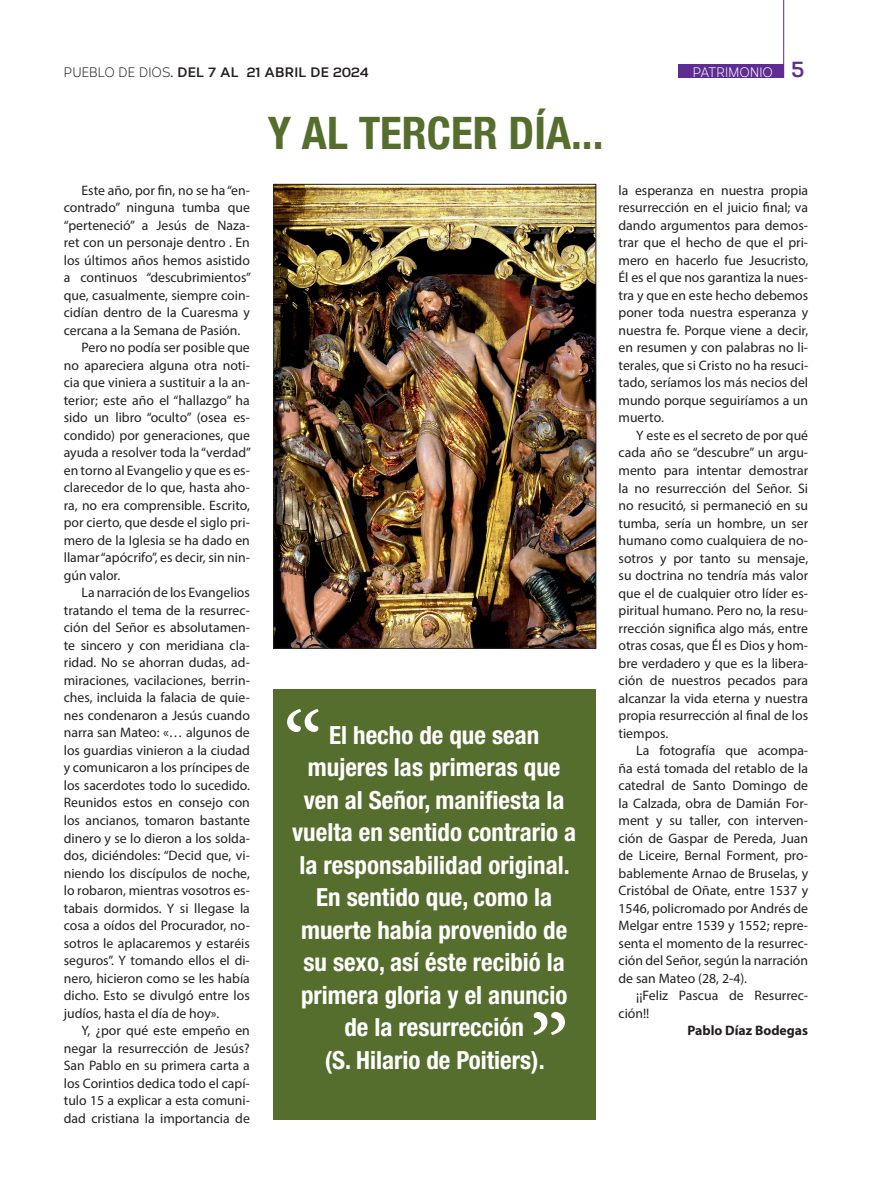
<style>
.page{position:relative;width:872px;height:1191px;background:#fff}
.page>*{position:absolute;margin:0;border:0;box-sizing:border-box;transform-origin:0 0}
.t1{font:700 condensed 45px "Helvetica Neue LT Std";color:#556e2e}
.t2{font:700 condensed 25px/32.5px "Helvetica Neue LT Std";color:#fff;text-align:center}
.t3{font:13.75px/17.5px "Myriad Pro";color:#231f20;text-align:justify}
.t4{font:700 13.75px "Corbert";letter-spacing:.01em;color:#231f20}
.t5{font:700 13.75px "Myriad Pro";color:#231f20}
.t6{font:13.75px "Corbert";letter-spacing:.01em;color:#fff;scale:.9 1}
.s1{font-weight:400}
.s2{font-weight:700;font-size:22.5px;color:#5f2d91}
</style>
<div class="page">
<div style="left:679px;top:65px;width:105px;height:13px;background:#5f2d91"></div>
<hr style="left:783px;top:0;width:1px;height:78px;background:#5f2d91">
<div style="left:273px;top:689px;width:323px;height:431px;background:#556e2e"></div>
<svg style="left:287px;top:709px;width:32px;height:23px"></svg>
<svg style="left:533px;top:1012px;width:32px;height:23px"></svg>
<img style="left:275px;top:186px;width:319px;height:460px">
<div style="left:273px;top:184px;width:323px;height:464px;border:1px solid #231f20"></div>
<p class="t4" style="left:64px;top:62px;width:306px"><span class="s1">PUEBLO DE DIOS</span>. DEL 7 AL 21 ABRIL DE 2024</p>
<p class="t6" style="left:693px;top:62px;width:125px">PATRIMONIO <span class="s2">5</span></p>
<p class="t3" style="left:81px;top:181px;width:170px">Este año, por fin, no se ha “en-</p>
<p class="t3" style="left:64px;top:198px;width:188px">contrado” ninguna tumba que</p>
<p class="t3" style="left:64px;top:216px;width:188px">“perteneció” a Jesús de Naza-</p>
<p class="t3" style="left:64px;top:233px;width:187px">ret con un personaje dentro . En</p>
<p class="t3" style="left:64px;top:251px;width:188px">los últimos años hemos asistido</p>
<p class="t3" style="left:64px;top:269px;width:189px">a continuos “descubrimientos”</p>
<p class="t3" style="left:64px;top:286px;width:188px">que, casualmente, siempre coin-</p>
<p class="t3" style="left:64px;top:304px;width:188px">cidían dentro de la Cuaresma y</p>
<p class="t3" style="left:64px;top:321px;width:178px">cercana a la Semana de Pasión.</p>
<p class="t3" style="left:81px;top:339px;width:170px">Pero no podía ser posible que</p>
<p class="t3" style="left:64px;top:356px;width:188px">no apareciera alguna otra noti-</p>
<p class="t3" style="left:64px;top:374px;width:188px">cia que viniera a sustituir a la an-</p>
<p class="t3" style="left:64px;top:391px;width:188px">terior; este año el “hallazgo” ha</p>
<p class="t3" style="left:64px;top:409px;width:188px">sido un libro “oculto” (osea es-</p>
<p class="t3" style="left:64px;top:426px;width:188px">condido) por generaciones, que</p>
<p class="t3" style="left:64px;top:444px;width:189px">ayuda a resolver toda la “verdad”</p>
<p class="t3" style="left:64px;top:461px;width:188px">en torno al Evangelio y que es es-</p>
<p class="t3" style="left:64px;top:479px;width:188px">clarecedor de lo que, hasta aho-</p>
<p class="t3" style="left:64px;top:496px;width:188px">ra, no era comprensible. Escrito,</p>
<p class="t3" style="left:64px;top:514px;width:188px">por cierto, que desde el siglo pri-</p>
<p class="t3" style="left:64px;top:531px;width:188px">mero de la Iglesia se ha dado en</p>
<p class="t3" style="left:64px;top:549px;width:188px">llamar “apócrifo”, es decir, sin nin-</p>
<p class="t3" style="left:64px;top:566px;width:58px">gún valor.</p>
<p class="t3" style="left:81px;top:584px;width:170px">La narración de los Evangelios</p>
<p class="t3" style="left:64px;top:601px;width:188px">tratando el tema de la resurrec-</p>
<p class="t3" style="left:64px;top:619px;width:188px">ción del Señor es absolutamen-</p>
<p class="t3" style="left:64px;top:636px;width:187px">te sincero y con meridiana cla-</p>
<p class="t3" style="left:64px;top:654px;width:188px">ridad. No se ahorran dudas, ad-</p>
<p class="t3" style="left:64px;top:671px;width:188px">miraciones, vacilaciones, berrin-</p>
<p class="t3" style="left:64px;top:689px;width:188px">ches, incluida la falacia de quie-</p>
<p class="t3" style="left:64px;top:706px;width:188px">nes condenaron a Jesús cuando</p>
<p class="t3" style="left:64px;top:724px;width:187px">narra san Mateo: «… algunos de</p>
<p class="t3" style="left:64px;top:741px;width:188px">los guardias vinieron a la ciudad</p>
<p class="t3" style="left:64px;top:759px;width:187px">y comunicaron a los príncipes de</p>
<p class="t3" style="left:64px;top:776px;width:188px">los sacerdotes todo lo sucedido.</p>
<p class="t3" style="left:64px;top:794px;width:188px">Reunidos estos en consejo con</p>
<p class="t3" style="left:64px;top:811px;width:188px">los ancianos, tomaron bastante</p>
<p class="t3" style="left:64px;top:829px;width:188px">dinero y se lo dieron a los solda-</p>
<p class="t3" style="left:64px;top:846px;width:188px">dos, diciéndoles: “Decid que, vi-</p>
<p class="t3" style="left:64px;top:864px;width:188px">niendo los discípulos de noche,</p>
<p class="t3" style="left:64px;top:881px;width:188px">lo robaron, mientras vosotros es-</p>
<p class="t3" style="left:64px;top:899px;width:188px">tabais dormidos. Y si llegase la</p>
<p class="t3" style="left:64px;top:916px;width:188px">cosa a oídos del Procurador, no-</p>
<p class="t3" style="left:64px;top:934px;width:188px">sotros le aplacaremos y estaréis</p>
<p class="t3" style="left:64px;top:951px;width:188px">seguros”. Y tomando ellos el di-</p>
<p class="t3" style="left:64px;top:969px;width:188px">nero, hicieron como se les había</p>
<p class="t3" style="left:64px;top:986px;width:188px">dicho. Esto se divulgó entre los</p>
<p class="t3" style="left:64px;top:1004px;width:157px">judíos, hasta el día de hoy».</p>
<p class="t3" style="left:81px;top:1021px;width:170px">Y, ¿por qué este empeño en</p>
<p class="t3" style="left:64px;top:1039px;width:188px">negar la resurrección de Jesús?</p>
<p class="t3" style="left:64px;top:1056px;width:187px">San Pablo en su primera carta a</p>
<p class="t3" style="left:64px;top:1074px;width:187px">los Corintios dedica todo el capí-</p>
<p class="t3" style="left:64px;top:1091px;width:188px">tulo 15 a explicar a esta comuni-</p>
<p class="t3" style="left:64px;top:1109px;width:188px">dad cristiana la importancia de</p>
<h1 class="t1" style="left:268px;top:106px;width:337px">Y AL TERCER DÍA...</h1>
<p class="t2" style="left:292px;top:718px;width:285px">El hecho de que sean mujeres las primeras que ven al Señor, manifiesta la vuelta en sentido contrario a la responsabilidad original.<br>En sentido que, como la muerte había provenido de su sexo, así éste recibió la primera gloria y el anuncio de la resurrección<br>(S. Hilario de Poitiers).</p>
<p class="t3" style="left:618px;top:181px;width:191px">la esperanza en nuestra propia resurrección en el juicio final; va dando argumentos para demos&shy;trar que el hecho de que el pri&shy;mero en hacerlo fue Jesucristo, Él es el que nos garantiza la nues&shy;tra y que en este hecho debemos poner toda nuestra esperanza y nuestra fe. Porque viene a decir, en resumen y con palabras no li&shy;terales, que si Cristo no ha resuci&shy;tado, seríamos los más necios del mundo porque seguiríamos a un muerto.</p>
<p class="t3" style="left:618px;top:426px;width:191px;text-indent:18px">Y este es el secreto de por qué cada año se “descubre” un argu&shy;mento para intentar demostrar la no resurrección del Señor. Si no resucitó, si permaneció en su tumba, sería un hombre, un ser humano como cualquiera de no&shy;sotros y por tanto su mensaje, su doctrina no tendría más valor que el de cualquier otro líder es&shy;piritual humano. Pero no, la resu&shy;rrección significa algo más, entre otras cosas, que Él es Dios y hom&shy;bre verdadero y que es la libera&shy;ción de nuestros pecados para alcanzar la vida eterna y nuestra propia resurrección al final de los tiempos.</p>
<p class="t3" style="left:618px;top:741px;width:191px;text-indent:18px">La fotografía que acompa&shy;ña está tomada del retablo de la catedral de Santo Domingo de la Calzada, obra de Damián For&shy;ment y su taller, con interven&shy;ción de Gaspar de Pereda, Juan de Liceire, Bernal Forment, pro&shy;bablemente Arnao de Bruselas, y Cristóbal de Oñate, entre 1537 y 1546, policromado por Andrés de Melgar entre 1539 y 1552; repre&shy;senta el momento de la resurrec&shy;ción del Señor, según la narración de san Mateo (28, 2-4).</p>
<p class="t3" style="left:618px;top:986px;width:191px;text-indent:18px">¡¡Feliz Pascua de Resurrec&shy;ción!!</p>
<p class="t5" style="left:687px;top:1021px;width:122px">Pablo Díaz Bodegas</p>
</div>
